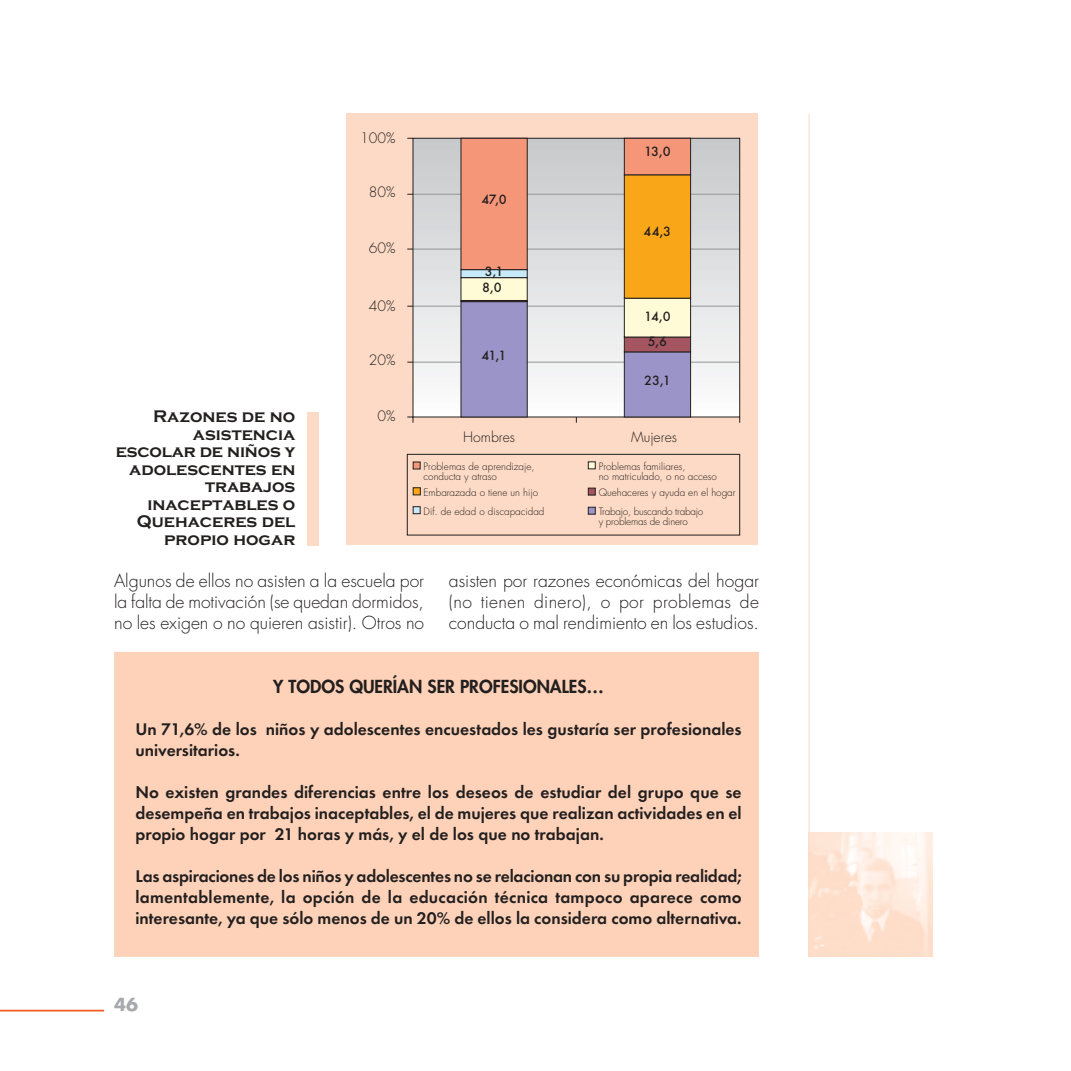
<style>
.page{position:relative;width:1071px;height:1071px;background:#fff}
.page>*{position:absolute;margin:0;border:0;box-sizing:border-box;transform-origin:0 0}
.t1{font:600 17.5px/21px "Futura T";color:#231f1f;text-align:justify}
.t2{font:300 17.5px/21px "Futura";color:#231f1f;text-align:justify}
.t3{font:700 17.5px/17.5px "Copperplate Gothic";color:#231f1f;text-align:right}
.t4{font:800 17.5px "Futura";color:#231f1f}
.t5{font:700 17.5px "Futura";color:#a7a9ac}
.t6{font:500 14px "Futura T";letter-spacing:-.04em;color:#231f1f}
.t7{font:300 14px "Futura";color:#231f1f}
.t8{font:300 9.97px/10px "Futura";color:#231f1f}
.t9{font:300 9.97px "Futura";letter-spacing:-.02em;color:#231f1f}
</style>
<div class="page">
<div style="left:114px;top:652px;width:645px;height:305px;background:#fdd2b9"></div>
<img style="left:810px;top:833px;width:123px;height:124px">
<hr style="left:809px;top:114px;width:1px;height:843px;background:#fddac5">
<hr style="left:0;top:1010px;width:104px;height:2px;background:#f15b22">
<div style="left:346px;top:114px;width:412px;height:431px;background:#fddac5"></div>
<div style="left:413px;top:462px;width:7px;height:7px;background:#f69679"></div>
<div style="left:413px;top:487px;width:8px;height:8px;background:#faa619;border:1px solid #231f1f"></div>
<div style="left:413px;top:506px;width:7px;height:8px;background:#c7ebfb;border:1px solid #231f1f"></div>
<div style="left:588px;top:462px;width:8px;height:7px;background:#fffbd6;border:1px solid #231f1f"></div>
<div style="left:588px;top:488px;width:8px;height:7px;background:#a45560;border:1px solid #231f1f"></div>
<div style="left:588px;top:507px;width:8px;height:8px;background:#9b94c8;border:1px solid #231f1f"></div>
<div style="left:307px;top:412px;width:12px;height:133px;background:#fddac5"></div>
<div style="left:413px;top:138px;width:327px;height:5px;background:#c7c8cb"></div>
<hr style="left:413px;top:143px;width:327px;height:4px;background:#c8cacc">
<div style="left:413px;top:147px;width:327px;height:5px;background:#c8cbcd"></div>
<hr style="left:413px;top:152px;width:327px;height:4px;background:#cacccd">
<hr style="left:413px;top:156px;width:327px;height:4px;background:#cbccce">
<div style="left:413px;top:160px;width:327px;height:5px;background:#cccdcf"></div>
<hr style="left:413px;top:165px;width:327px;height:4px;background:#ccced0">
<div style="left:413px;top:169px;width:327px;height:5px;background:#cdcfd1"></div>
<hr style="left:413px;top:174px;width:327px;height:4px;background:#ced0d1">
<div style="left:413px;top:178px;width:327px;height:5px;background:#cfd0d2"></div>
<hr style="left:413px;top:183px;width:327px;height:4px;background:#d0d1d3">
<hr style="left:413px;top:187px;width:327px;height:4px;background:#d1d2d4">
<svg style="left:415px;top:191px;width:323px;height:5px"></svg>
<hr style="left:413px;top:196px;width:327px;height:4px;background:#d2d4d5">
<div style="left:413px;top:200px;width:327px;height:5px;background:#d3d5d6"></div>
<hr style="left:413px;top:205px;width:327px;height:4px;background:#d4d5d7">
<hr style="left:413px;top:209px;width:327px;height:4px;background:#d5d6d7">
<div style="left:413px;top:213px;width:327px;height:5px;background:#d6d7d7"></div>
<hr style="left:413px;top:218px;width:327px;height:4px;background:#d6d7d8">
<div style="left:413px;top:222px;width:327px;height:5px;background:#d7d8da"></div>
<hr style="left:413px;top:227px;width:327px;height:4px;background:#d7d8db">
<div style="left:413px;top:231px;width:327px;height:5px;background:#d8dadc"></div>
<hr style="left:413px;top:236px;width:327px;height:4px;background:#dadbdc">
<hr style="left:413px;top:240px;width:327px;height:4px;background:#dbdcdd">
<div style="left:413px;top:244px;width:327px;height:5px;background:#dbddde"></div>
<hr style="left:413px;top:249px;width:327px;height:4px;background:#dcdddf">
<div style="left:413px;top:253px;width:327px;height:5px;background:#dddee0"></div>
<hr style="left:413px;top:258px;width:327px;height:4px;background:#dedfe0">
<div style="left:413px;top:262px;width:327px;height:5px;background:#dfe0e0"></div>
<hr style="left:413px;top:267px;width:327px;height:4px;background:#e0e0e2">
<hr style="left:413px;top:271px;width:327px;height:4px;background:#e0e2e3">
<div style="left:413px;top:275px;width:327px;height:5px;background:#e0e2e4"></div>
<hr style="left:413px;top:280px;width:327px;height:4px;background:#e3e4e5">
<div style="left:413px;top:284px;width:327px;height:5px;background:#e4e5e6"></div>
<hr style="left:413px;top:289px;width:327px;height:4px;background:#e5e6e7">
<div style="left:413px;top:293px;width:327px;height:5px;background:#e6e6e7"></div>
<hr style="left:413px;top:298px;width:327px;height:4px;background:#e6e7e8">
<svg style="left:415px;top:302px;width:323px;height:4px"></svg>
<div style="left:413px;top:306px;width:327px;height:5px;background:#e8e9ea"></div>
<hr style="left:413px;top:311px;width:327px;height:4px;background:#e9eaeb">
<div style="left:413px;top:315px;width:327px;height:5px;background:#eaebec"></div>
<hr style="left:413px;top:320px;width:327px;height:4px;background:#ebecec">
<div style="left:413px;top:324px;width:327px;height:5px;background:#ececed"></div>
<hr style="left:413px;top:329px;width:327px;height:4px;background:#ecedee">
<hr style="left:413px;top:333px;width:327px;height:4px;background:#edeeee">
<div style="left:413px;top:337px;width:327px;height:5px;background:#eee"></div>
<hr style="left:413px;top:342px;width:327px;height:4px;background:#eeefef">
<div style="left:413px;top:346px;width:327px;height:5px;background:#efeff0"></div>
<hr style="left:413px;top:351px;width:327px;height:4px;background:#f0f0f1">
<hr style="left:413px;top:355px;width:327px;height:4px;background:#f1f1f2">
<svg style="left:415px;top:359px;width:323px;height:5px"></svg>
<hr style="left:413px;top:364px;width:327px;height:4px;background:#f2f3f3">
<div style="left:413px;top:368px;width:327px;height:5px;background:#f3f4f4"></div>
<hr style="left:413px;top:373px;width:327px;height:4px;background:#f4f4f6">
<div style="left:413px;top:377px;width:327px;height:5px;background:#f6f6f6"></div>
<hr style="left:413px;top:382px;width:327px;height:4px;background:#f6f6f7">
<hr style="left:413px;top:386px;width:327px;height:4px;background:#f7f7f7">
<div style="left:413px;top:390px;width:327px;height:5px;background:#f8f8f8"></div>
<hr style="left:413px;top:395px;width:327px;height:4px;background:#f9f9f9">
<div style="left:413px;top:399px;width:327px;height:5px;background:#fafafb"></div>
<hr style="left:413px;top:404px;width:327px;height:4px;background:#fcfcfc">
<div style="left:413px;top:408px;width:327px;height:5px;background:#fdfdfd"></div>
<hr style="left:413px;top:413px;width:327px;height:4px;background:#fff">
<hr style="left:413px;top:362px;width:327px;height:1px;background:#949598">
<hr style="left:413px;top:306px;width:327px;height:1px;background:#949598">
<hr style="left:413px;top:249px;width:327px;height:1px;background:#949598">
<hr style="left:413px;top:194px;width:327px;height:1px;background:#949598">
<div style="left:413px;top:138px;width:327px;height:279px;border:1px solid #231f1f"></div>
<div style="left:461px;top:301px;width:67px;height:116px;background:#9b94c8;border:1px solid #231f1f"></div>
<div style="left:624px;top:351px;width:67px;height:66px;background:#9b94c8;border:1px solid #231f1f"></div>
<div style="left:461px;top:300px;width:67px;height:2px;background:#a45560;border:1px solid #231f1f"></div>
<div style="left:624px;top:337px;width:67px;height:15px;background:#a45560;border:1px solid #231f1f"></div>
<div style="left:461px;top:277px;width:67px;height:24px;background:#fffbd6;border:1px solid #231f1f"></div>
<div style="left:624px;top:298px;width:67px;height:40px;background:#fffbd6;border:1px solid #231f1f"></div>
<div style="left:461px;top:269px;width:67px;height:9px;background:#c7ebfb;border:1px solid #231f1f"></div>
<div style="left:624px;top:174px;width:67px;height:125px;background:#faa619;border:1px solid #231f1f"></div>
<div style="left:461px;top:138px;width:67px;height:132px;background:#f69679;border:1px solid #231f1f"></div>
<div style="left:624px;top:138px;width:67px;height:37px;background:#f69679;border:1px solid #231f1f"></div>
<svg style="left:407px;top:417px;width:7px;height:6px"></svg>
<div style="left:407px;top:454px;width:333px;height:81px;border:1px solid #231f1f"></div>
<p class="t3" style="left:116px;top:407px;width:181px">Razones de no asistencia escolar de niños y adolescentes en trabajos inaceptables o<br>Quehaceres del propio hogar</p>
<p class="t7" style="left:360px;top:131px;width:37px">100%</p>
<p class="t7" style="left:369px;top:186px;width:28px">80%</p>
<p class="t7" style="left:369px;top:242px;width:28px">60%</p>
<p class="t7" style="left:369px;top:299px;width:28px">40%</p>
<p class="t7" style="left:369px;top:354px;width:28px">20%</p>
<p class="t7" style="left:378px;top:410px;width:19px">0%</p>
<p class="t6" style="left:481px;top:194px;width:27px">47,0</p>
<p class="t6" style="left:485px;top:265px;width:20px">3,1</p>
<p class="t6" style="left:482px;top:282px;width:21px">8,0</p>
<p class="t6" style="left:482px;top:349px;width:26px">41,1</p>
<p class="t6" style="left:644px;top:146px;width:28px">13,0</p>
<p class="t6" style="left:644px;top:226px;width:29px">44,3</p>
<p class="t6" style="left:644px;top:310px;width:28px">14,0</p>
<p class="t6" style="left:648px;top:336px;width:21px">5,6</p>
<p class="t6" style="left:644px;top:374px;width:28px">23,1</p>
<p class="t7" style="left:463px;top:431px;width:53px">Hombres</p>
<p class="t7" style="left:631px;top:431px;width:47px">Mujeres</p>
<p class="t8" style="left:424px;top:462px;width:113px">Problemas de aprendizaje, conducta y atraso</p>
<p class="t8" style="left:424px;top:483px;width:122px;line-height:18.9px">Embarazada o tiene un hijo<br>Dif. de edad o discapacidad</p>
<p class="t8" style="left:599px;top:462px;width:120px">Problemas familiares,<br>no matriculado, o no acceso</p>
<p class="t8" style="left:599px;top:483px;width:138px;line-height:18.9px">Quehaceres y ayuda en el hogar<br>Trabajo, buscando trabajo</p>
<p class="t9" style="left:599px;top:516px;width:91px">y problemas de dinero</p>
<p class="t2" style="left:114px;top:572px;width:312px">Algunos de ellos no asisten a la escuela por la falta de motivación (se quedan dormidos, no les exigen o no quieren asistir). Otros no</p>
<p class="t2" style="left:449px;top:572px;width:312px">asisten por razones económicas del hogar (no tienen dinero), o por problemas de conducta o mal rendimiento en los estudios.</p>
<p class="t4" style="left:273px;top:678px;width:332px">Y TODOS QUERÍAN SER PROFESIONALES…</p>
<p class="t1" style="left:135px;top:720px;width:608px">Un 71,6% de los niños y adolescentes encuestados les gustaría ser profesionales universitarios.</p>
<p class="t1" style="left:135px;top:783px;width:608px">No existen grandes diferencias entre los deseos de estudiar del grupo que se desempeña en trabajos inaceptables, el de mujeres que realizan actividades en el propio hogar por 21 horas y más, y el de los que no trabajan.</p>
<p class="t1" style="left:135px;top:867px;width:608px">Las aspiraciones de los niños y adolescentes no se relacionan con su propia realidad; lamentablemente, la opción de la educación técnica tampoco aparece como interesante, ya que sólo menos de un 20% de ellos la considera como alternativa.</p>
<p class="t5" style="left:114px;top:997px;width:26px">46</p>
</div>
